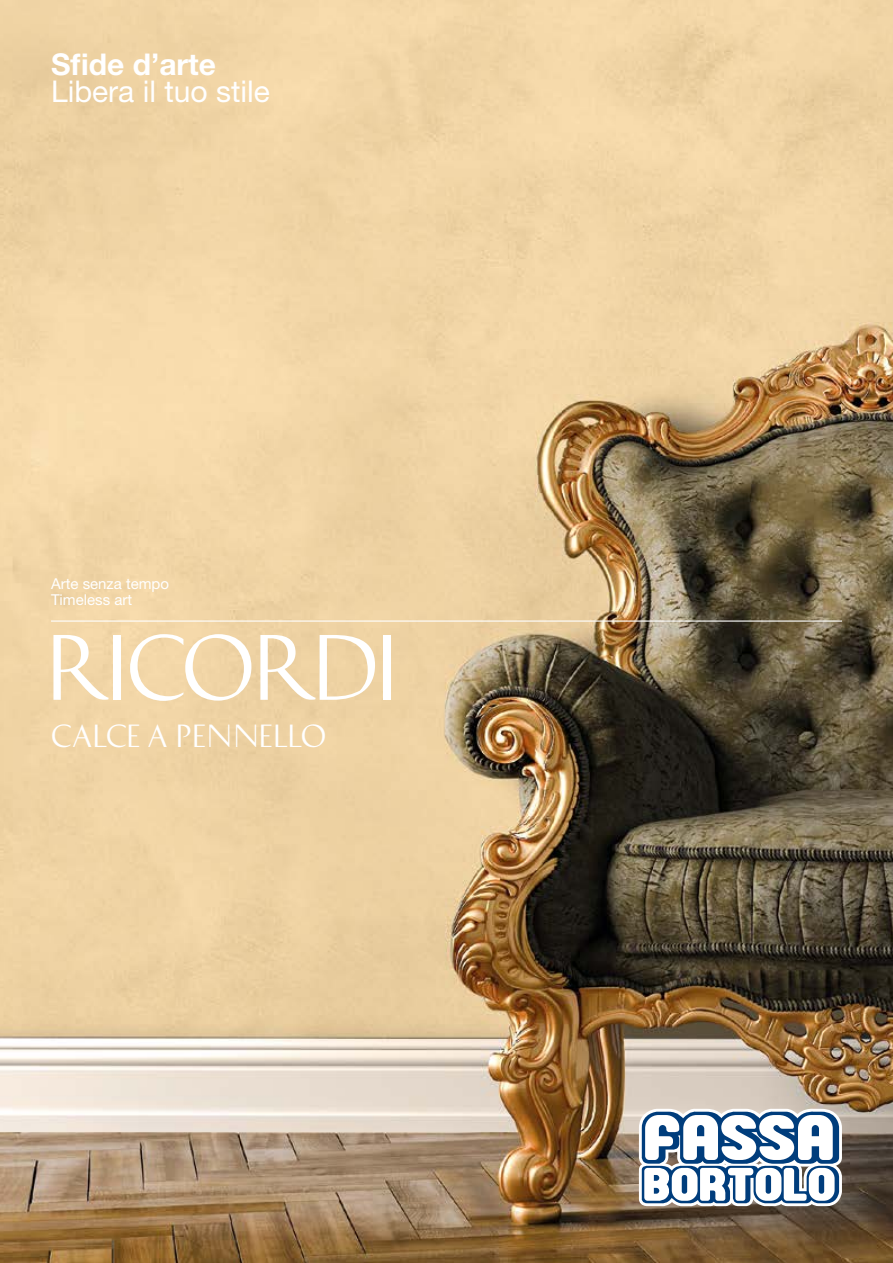
<style>
.page{position:relative;width:893px;height:1263px;background:#fff}
.page>*{position:absolute;margin:0;border:0;box-sizing:border-box;transform-origin:0 0}
.t1{font:82.5px "History Two";letter-spacing:-.01em;color:#fff}
.t2{font:30px "Helvetica Neue LT Std";color:#fff}
.t3{font:700 30px "Helvetica Neue LT Std";color:#fff}
.t4{font:28.5px "History Two";letter-spacing:-.005em;color:#fff}
.t5{font:15px/15.8px "Helvetica Neue LT Std";color:#fff}
</style>
<div class="page">
<img style="left:0;top:0;width:893px;height:1263px">
<svg style="left:639px;top:1109px;width:203px;height:97px"></svg>
<hr style="left:51px;top:620px;width:791px;height:2px;background:#fff">
<h2 class="t3" style="left:51px;top:46px;width:167px">Sfide d’arte</h2>
<h2 class="t2" style="left:51px;top:74px;width:220px">Libera il tuo stile</h2>
<p class="t5" style="left:51px;top:576px;width:120px">Arte senza tempo<br>Timeless art</p>
<h1 class="t1" style="left:47px;top:616px;width:353px">RICORDI</h1>
<h3 class="t4" style="left:51px;top:718px;width:277px">CALCE A PENNELLO</h3>
</div>
